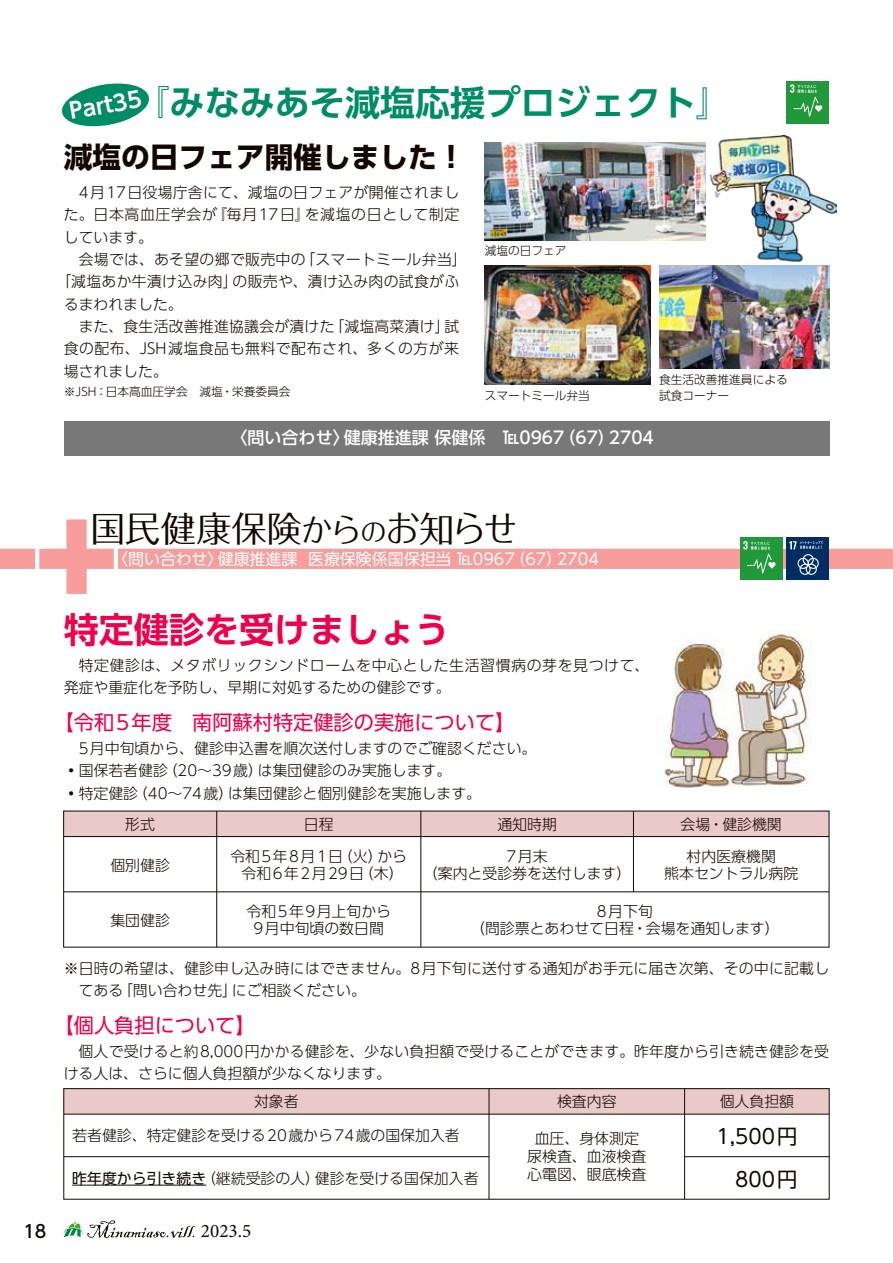
<style>
.page{position:relative;width:893px;height:1263px;background:#fff}
.page>*{position:absolute;margin:0;border:0;box-sizing:border-box;transform-origin:0 0}
.t1{font:35.25px "Folk Pro";letter-spacing:-.015em;color:#140700}
.t2{font:700 35.1px "UD Shin Go Pro De";color:#008c65}
.t3{font:700 35.1px "UD Shin Go Pro De";color:#f0004a}
.t4{font:700 28.65px "UD Shin Go Pro";color:#140700}
.t5{font:700 21.75px "UD Shin Go Pro De";color:#fff}
.t6{font:20.25px "UD Shin Go Pro";color:#f0004a}
.t7{font:20.25px/42.5px "UD Shin Go Pro";color:#140700;text-align:right}
.t8{font:19.2px "Minion Pro";color:#140700}
.t9{font:500 17.55px "UD Shin Go Pr 6";color:#140700}
.t10{font:500 16.95px "UD Shin Go Pro";color:#fff}
.t11{font:15.9px "UD Shin Go Pro";color:#fff}
.t12{font:300 14.85px/17px "UD Shin Go Pro";color:#140700;text-align:center}
.t13{font:300 14.85px/22.4px "UD Shin Go Pro";letter-spacing:.04em;color:#140700}
.t14{font:300 14.85px "UD Shin Go Pro";letter-spacing:.02em;color:#140700}
.t15{font:300 14.85px "UD Shin Go Pro";letter-spacing:.035em;color:#140700}
.t16{font:300 14.85px/17px "UD Shin Go Pro";letter-spacing:.1em;color:#140700;text-align:center}
.t17{font:300 11.7px/15.9px "UD Shin Go Pro";color:#140700}
.s1{font-size:31.65px}
.s2{font-size:26.4px}
.s3{font-weight:400}
</style>
<div class="page">
<div style="left:118px;top:549px;width:775px;height:20px;background:#f79d9c"></div>
<div style="left:0;top:549px;width:35px;height:20px;background:#f79d9c"></div>
<div style="left:66px;top:519px;width:21px;height:75px;background:#f79d9c"></div>
<div style="left:39px;top:549px;width:75px;height:20px;background:#f79d9c"></div>
<div style="left:740px;top:537px;width:42px;height:43px;background:#219839"></div>
<svg style="left:743px;top:541px;width:32px;height:33px"></svg>
<div style="left:787px;top:537px;width:42px;height:43px;background:#002d64"></div>
<svg style="left:789px;top:541px;width:34px;height:34px"></svg>
<img style="left:664px;top:631px;width:148px;height:158px">
<div style="left:64px;top:1089px;width:765px;height:25px;background:#eacac9"></div>
<div style="left:64px;top:1088px;width:765px;height:111px;border:1px solid #140700"></div>
<hr style="left:64px;top:1114px;width:765px;height:1px;background:#140700">
<hr style="left:64px;top:1156px;width:425px;height:1px;background:#140700">
<hr style="left:685px;top:1156px;width:144px;height:1px;background:#140700">
<hr style="left:72px;top:1185px;width:134px;height:1px;background:#140700">
<hr style="left:684px;top:1089px;width:1px;height:110px;background:#140700">
<hr style="left:489px;top:1089px;width:1px;height:110px;background:#140700">
<div style="left:64px;top:811px;width:765px;height:25px;background:#eacac9"></div>
<hr style="left:64px;top:891px;width:765px;height:1px;background:#140700">
<hr style="left:216px;top:811px;width:1px;height:136px;background:#140700">
<hr style="left:64px;top:836px;width:765px;height:1px;background:#140700">
<hr style="left:421px;top:811px;width:1px;height:136px;background:#140700">
<hr style="left:633px;top:811px;width:1px;height:81px;background:#140700">
<div style="left:64px;top:421px;width:765px;height:34px;background:#787878"></div>
<img style="left:485px;top:142px;width:221px;height:98px">
<img style="left:485px;top:266px;width:166px;height:119px">
<img style="left:659px;top:266px;width:170px;height:103px">
<svg style="left:62px;top:83px;width:87px;height:44px"></svg>
<div style="left:787px;top:81px;width:42px;height:42px;background:#219839"></div>
<svg style="left:790px;top:84px;width:32px;height:33px"></svg>
<img style="left:710px;top:136px;width:127px;height:126px">
<svg style="left:64px;top:1220px;width:131px;height:18px"></svg>
<h3 class="t5" style="left:67px;top:94px;width:74px;rotate:-10deg">Part35</h3>
<h2 class="t2" style="left:135px;top:74px;width:598px">『みなみあそ減塩応援プロジェクト』</h2>
<h3 class="t4" style="left:64px;top:134px;width:403px">減塩の日フェア開催しました！</h3>
<p class="t12" style="left:64px;top:183px;width:397px">　4月17日役場庁舎にて、減塩の日フェアが開催されまし</p>
<p class="t13" style="left:64px;top:203px;width:397px">た。日本高血圧学会が『毎月17日』を減塩の日として制定</p>
<p class="t12" style="left:64px;top:228px;width:91px">しています。</p>
<p class="t14" style="left:64px;top:247px;width:404px">　会場では、あそ望の郷で販売中の「スマートミール弁当」</p>
<p class="t14" style="left:56px;top:270px;width:404px">「減塩あか牛漬け込み肉」の販売や、漬け込み肉の試食がふ</p>
<p class="t12" style="left:64px;top:295px;width:121px">るまわれました。</p>
<p class="t12" style="left:64px;top:317px;width:397px">　また、食生活改善推進協議会が漬けた「減塩高菜漬け」試</p>
<p class="t15" style="left:64px;top:337px;width:397px">食の配布、JSH減塩食品も無料で配布され、多くの方が来</p>
<p class="t12" style="left:64px;top:362px;width:106px">場されました。</p>
<p class="t17" style="left:64px;top:383px;width:228px">※JSH：日本高血圧学会　減塩・栄養委員会</p>
<p class="t17" style="left:485px;top:243px;width:83px">減塩の日フェア</p>
<p class="t17" style="left:659px;top:371px;width:130px">食生活改善推進員による試食コーナー</p>
<p class="t17" style="left:485px;top:387px;width:107px">スマートミール弁当</p>
<p class="t10" style="left:231px;top:424px;width:425px">〈問い合わせ〉健康推進課 保健係　℡0967（67）2704</p>
<h1 class="t1" style="left:90px;top:498px;width:429px">国民健康保険<span class="s1">から</span><span class="s2">の</span>お知らせ</h1>
<p class="t11" style="left:112px;top:546px;width:488px">〈問い合わせ〉健康推進課 医療保険係国保担当 ℡0967（67）2704</p>
<h2 class="t3" style="left:64px;top:601px;width:387px">特定健診を受けましょう</h2>
<p class="t13" style="left:64px;top:653px;width:587px">　特定健診は、メタボリックシンドロームを中心とした生活習慣病の芽を見つけて、発症や重症化を予防し、早期に対処するための健診です。</p>
<h3 class="t6" style="left:54px;top:706px;width:463px">【令和5年度　南阿蘇村特定健診の実施について】</h3>
<p class="t12" style="left:64px;top:739px;width:474px">　5月中旬頃から、健診申込書を順次送付しますのでご確認ください。</p>
<p class="t12" style="left:64px;top:761px;width:389px">•国保若者健診（20～39歳）は集団健診のみ実施します。</p>
<p class="t12" style="left:64px;top:784px;width:419px">•特定健診（40～74歳）は集団健診と個別健診を実施します。</p>
<p class="t12" style="left:125px;top:815px;width:31px">形式</p>
<p class="t12" style="left:304px;top:815px;width:31px">日程</p>
<p class="t12" style="left:497px;top:815px;width:61px">通知時期</p>
<p class="t12" style="left:681px;top:815px;width:103px">会場・健診機関</p>
<p class="t12" style="left:110px;top:856px;width:61px">個別健診</p>
<p class="t12" style="left:110px;top:911px;width:61px">集団健診</p>
<p class="t16" style="left:230px;top:847px;width:178px">令和5年8月1日（火）から令和6年2月29日（木）</p>
<p class="t12" style="left:423px;top:847px;width:210px">7月末<br>（案内と受診券を送付します）</p>
<p class="t12" style="left:664px;top:847px;width:135px">村内医療機関<br>熊本セントラル病院</p>
<p class="t12" style="left:246px;top:902px;width:146px">令和5年9月上旬から<br>9月中旬頃の数日間</p>
<p class="t12" style="left:470px;top:902px;width:311px">8月下旬<br>（問診票とあわせて日程・会場を通知します）</p>
<p class="t12" style="left:79px;top:957px;width:752px;line-height:22.4px;text-align:left;text-indent:-15px">※日時の希望は、健診申し込み時にはできません。8月下旬に送付する通知がお手元に届き次第、その中に記載してある「問い合わせ先」にご相談ください。</p>
<h3 class="t6" style="left:54px;top:1009px;width:203px">【個人負担について】</h3>
<p class="t12" style="left:64px;top:1040px;width:767px;line-height:22.4px;text-align:left">　個人で受けると約8,000円かかる健診を、少ない負担額で受けることができます。昨年度から引き続き健診を受ける人は、さらに個人負担額が少なくなります。</p>
<p class="t12" style="left:254px;top:1093px;width:46px">対象者</p>
<p class="t12" style="left:557px;top:1093px;width:61px">検査内容</p>
<p class="t12" style="left:720px;top:1093px;width:76px">個人負担額</p>
<p class="t12" style="left:72px;top:1126px;width:389px">若者健診、特定健診を受ける20歳から74歳の国保加入者</p>
<p class="t12" style="left:72px;top:1169px;width:408px"><span class="s3">昨年度から引き続き</span>（継続受診の人）健診を受ける国保加入者</p>
<p class="t9" style="left:23px;top:1216px;width:25px">18</p>
<p class="t8" style="left:201px;top:1218px;width:52px">2023.5</p>
<p class="t12" style="left:527px;top:1129px;width:121px;line-height:18px">血圧、身体測定尿検査、血液検査心電図、眼底検査</p>
<h3 class="t7" style="left:716px;top:1114px;width:82px">1,500円<br>800円</h3>
</div>
